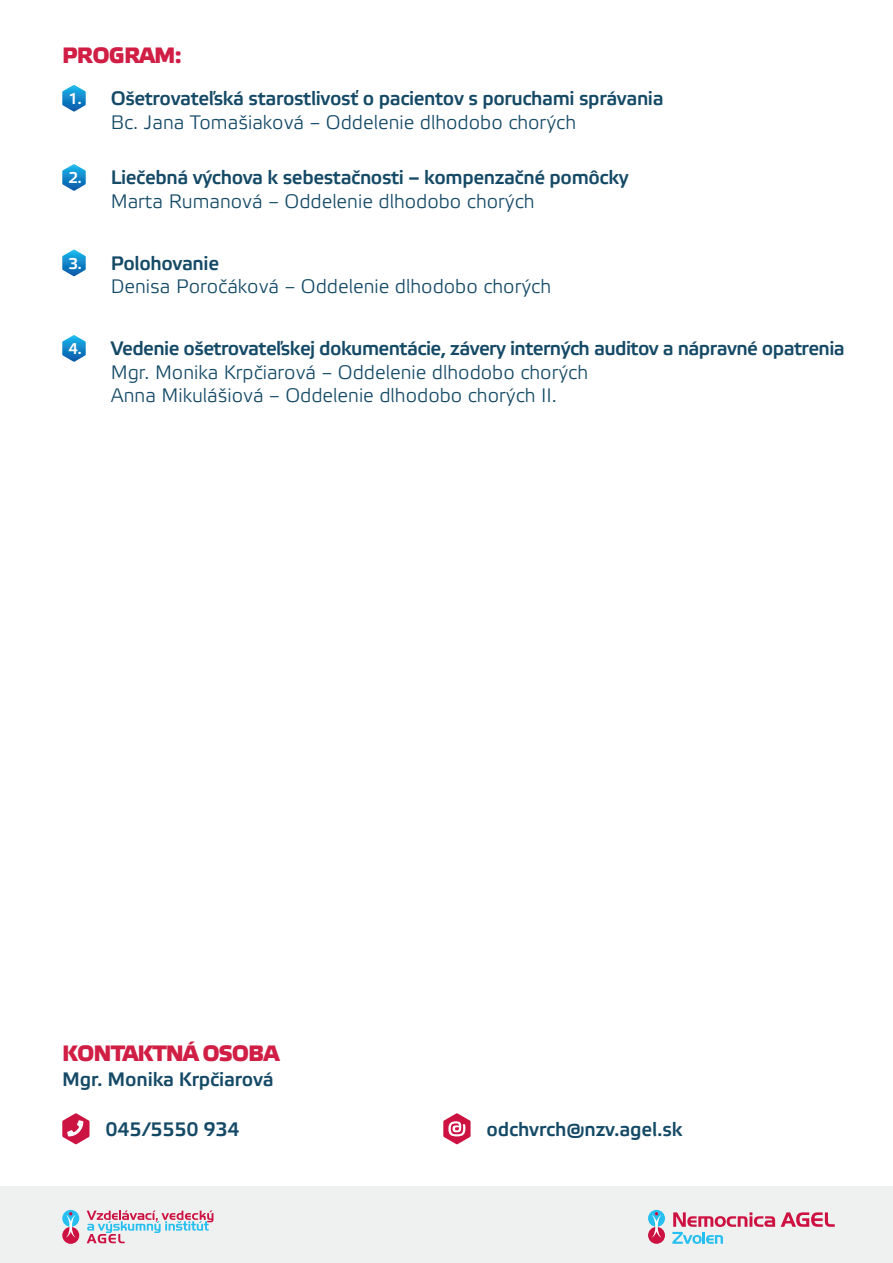
<style>
.page{position:relative;width:893px;height:1263px;background:#fff}
.page>*{position:absolute;margin:0;border:0;box-sizing:border-box;transform-origin:0 0}
.t1{font:700 22.2px "Elektra Medium Pro";letter-spacing:-.04em;color:#d01e45}
.t2{font:700 19.5px/23.4px "Elektra Light Pro";letter-spacing:-.02em;color:#154a67}
.t3{font:19.5px/23.4px "Elektra Light Pro";color:#154a67}
.t4{font:15.6px "Elektra Medium Pro";color:#fff}
.s1{font-weight:400}
.s2{font-weight:700}
</style>
<div class="page">
<svg style="left:443px;top:1113px;width:28px;height:31px"></svg>
<svg style="left:62px;top:85px;width:24px;height:27px"></svg>
<svg style="left:62px;top:335px;width:24px;height:27px"></svg>
<svg style="left:62px;top:164px;width:24px;height:27px"></svg>
<svg style="left:62px;top:250px;width:24px;height:26px"></svg>
<svg style="left:62px;top:1113px;width:28px;height:31px"></svg>
<div style="left:0;top:1187px;width:893px;height:76px;background:#eff1f0"></div>
<div style="left:62px;top:1210px;width:17px;height:17px;background:#26bff0;border-radius:50%"></div>
<div style="left:62px;top:1227px;width:17px;height:17px;background:#cd1141;border-radius:50%"></div>
<svg style="left:66px;top:1212px;width:10px;height:26px"></svg>
<svg style="left:87px;top:1210px;width:126px;height:33px"></svg>
<svg style="left:781px;top:1212px;width:54px;height:15px"></svg>
<svg style="left:672px;top:1212px;width:103px;height:32px"></svg>
<div style="left:648px;top:1210px;width:17px;height:17px;background:#26bff0;border-radius:50%"></div>
<div style="left:648px;top:1227px;width:17px;height:17px;background:#cd1141;border-radius:50%"></div>
<svg style="left:651px;top:1212px;width:11px;height:26px"></svg>
<p class="t1" style="left:62px;top:43px;width:121px">PROGRAM:</p>
<p class="t4" style="left:69px;top:90px;width:15px">1.</p>
<p class="t2" style="left:111px;top:88px;width:554px">Ošetrovateľská starostlivosť o pacientov s poruchami správania<br><span class="s1">Bc. Jana Tomašiaková – Oddelenie dlhodobo chorých</span></p>
<p class="t4" style="left:69px;top:169px;width:15px">2.</p>
<p class="t2" style="left:111px;top:167px;width:519px">Liečebná výchova k sebestačnosti – kompenzačné pomôcky<br><span class="s1">Marta Rumanová – Oddelenie dlhodobo chorých</span></p>
<p class="t4" style="left:69px;top:255px;width:15px">3.</p>
<p class="t3" style="left:111px;top:252px;width:442px"><span class="s2">Polohovanie<br></span>Denisa Poročáková – Oddelenie dlhodobo chorých</p>
<p class="t4" style="left:69px;top:340px;width:15px">4.</p>
<p class="t3" style="left:111px;top:338px;width:735px"><span class="s2">Vedenie ošetrovateľskej dokumentácie, závery interných auditov a nápravné opatrenia<br></span>Mgr. Monika Krpčiarová – Oddelenie dlhodobo chorých<br>Anna Mikulášiová – Oddelenie dlhodobo chorých II.</p>
<p class="t1" style="left:62px;top:1040px;width:218px">KONTAKTNÁ OSOBA</p>
<p class="t2" style="left:62px;top:1068px;width:213px">Mgr. Monika Krpčiarová</p>
<p class="t2" style="left:106px;top:1118px;width:136px">045/5550 934</p>
<p class="t2" style="left:487px;top:1118px;width:198px">odchvrch@nzv.agel.sk</p>
</div>
